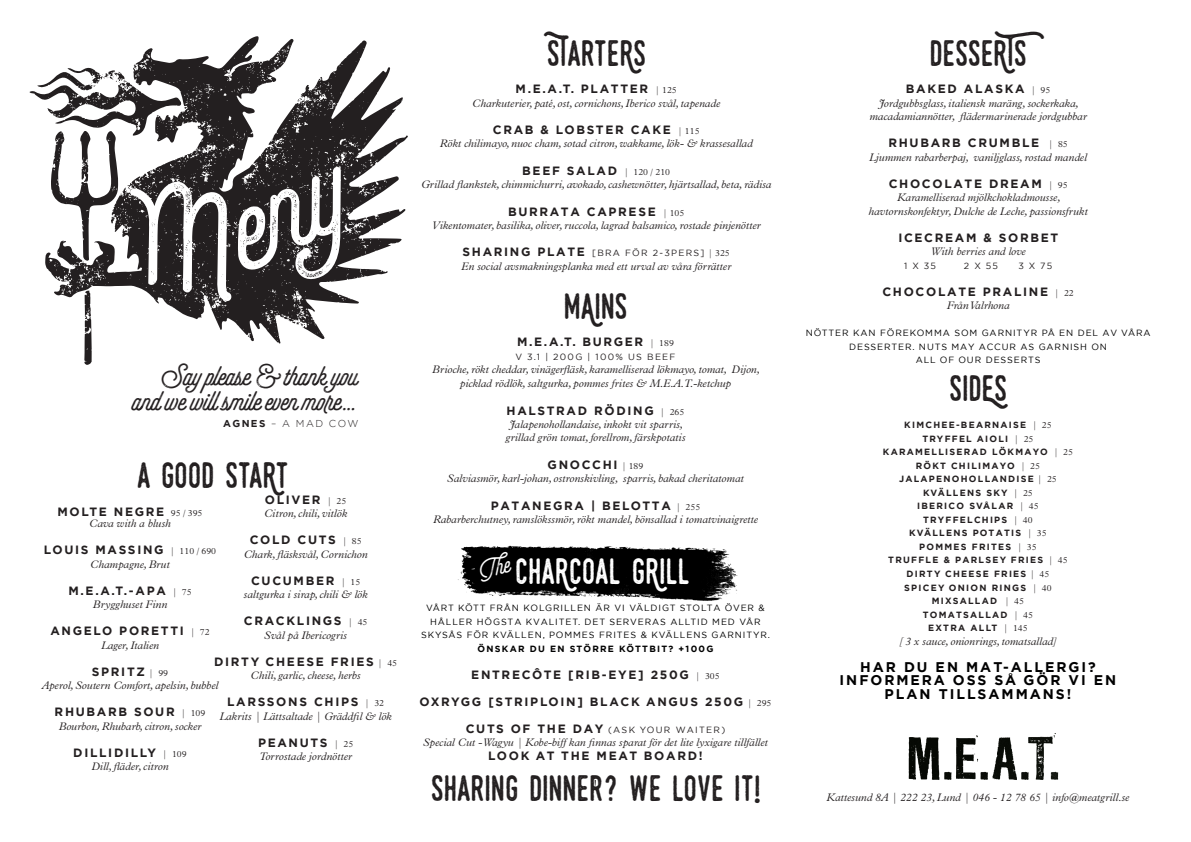
<style>
.page{position:relative;width:1191px;height:842px;background:#fff}
.page>*{position:absolute;margin:0;border:0;box-sizing:border-box;transform-origin:0 0}
.t1{font:35.5px "Monthoers Vintage 2.0";color:#231f20}
.t2{font:35.5px "Monthoers Vintage 2.0";color:#fff}
.t3{font:35.5px "Monthoers Vintage 2.0";letter-spacing:-.03em;color:#231f20}
.t4{font:31px "Selfie Printed";color:#231f20}
.t5{font:700 14px/13.5px "Gotham";letter-spacing:.14em;color:#000001;text-align:center}
.t6{font:700 12px "Gotham";letter-spacing:.14em;color:#231f20}
.t7{font:12px "Minion Pro";color:#231f20}
.t8{font:italic 300 11px/13.5px "Plantin Std";color:#231f20;text-align:center}
.t9{font:300 10px "Gotham";letter-spacing:.14em;color:#231f20}
.t10{font:700 9px/13.5px "Gotham";letter-spacing:.14em;color:#231f20;text-align:center}
.t11{font:9px/13.5px "Gotham";letter-spacing:.1em;color:#000001;text-align:center}
.t12{font:9px "Gotham";letter-spacing:.14em;color:#231f20}
.t13{font:700 9px "Gotham";letter-spacing:.14em;color:#000001}
.s1{font-weight:700}
.s2{font-family:"Plantin Std";font-weight:300;font-size:9px}
.s3{font-weight:700;font-size:12px}
.s4{font-family:"Plantin Std";font-weight:300}
</style>
<div class="page">
<img style="left:458px;top:545px;width:280px;height:56px">
<img style="left:908px;top:733px;width:151px;height:47px">
<svg style="left:135px;top:36px;width:273px;height:268px"></svg>
<svg style="left:30px;top:64px;width:312px;height:301px"></svg>
<svg style="left:477px;top:551px;width:35px;height:32px"></svg>
<p class="t4" style="left:160px;top:356px;width:200px">Say please &amp; thank you</p>
<p class="t4" style="left:132px;top:381px;width:227px">and we will smile even more…</p>
<p class="t9" style="left:223px;top:417px;width:137px"><span class="s1">AGNES</span> – A MAD COW</p>
<p class="t1" style="left:137px;top:455px;width:153px">A GOOD START</p>
<p class="t6" style="left:265px;top:491px;width:83px">OLIVER <span class="s2">| 25</span></p>
<p class="t8" style="left:264px;top:507px;width:85px">Citron, chili, vitlök</p>
<p class="t6" style="left:250px;top:532px;width:113px">COLD CUTS <span class="s2">| 85</span></p>
<p class="t8" style="left:244px;top:547px;width:125px">Chark, fläsksvål, Cornichon</p>
<p class="t6" style="left:251px;top:572px;width:111px">CUCUMBER <span class="s2">| 15</span></p>
<p class="t8" style="left:243px;top:588px;width:126px">saltgurka i sirap, chili &amp; lök</p>
<p class="t6" style="left:244px;top:613px;width:125px">CRACKLINGS <span class="s2">| 45</span></p>
<p class="t8" style="left:264px;top:628px;width:84px">Svål på Ibericogris</p>
<p class="t6" style="left:214px;top:653px;width:184px">DIRTY CHEESE FRIES <span class="s2">| 45</span></p>
<p class="t8" style="left:251px;top:669px;width:112px">Chili, garlic, cheese, herbs</p>
<p class="t6" style="left:227px;top:694px;width:159px">LARSSONS CHIPS <span class="s2">| 32</span></p>
<p class="t8" style="left:219px;top:709px;width:174px">Lakrits | Lättsaltade | Gräddfil &amp; lök</p>
<p class="t6" style="left:258px;top:734px;width:97px">PEANUTS <span class="s2">| 25</span></p>
<p class="t8" style="left:259px;top:750px;width:94px">Torrostade jordnötter</p>
<p class="t6" style="left:58px;top:504px;width:146px">MOLTE NEGRE <span class="s2">95 / 395</span></p>
<p class="t8" style="left:89px;top:517px;width:83px">Cava with a blush</p>
<p class="t6" style="left:44px;top:542px;width:174px">LOUIS MASSING <span class="s2">| 110 / 690</span></p>
<p class="t8" style="left:90px;top:558px;width:81px">Champagne, Brut</p>
<p class="t6" style="left:68px;top:583px;width:125px">M.E.A.T.-APA <span class="s2">| 75</span></p>
<p class="t8" style="left:93px;top:598px;width:76px">Brygghuset Finn</p>
<p class="t6" style="left:50px;top:623px;width:161px">ANGELO PORETTI <span class="s2">| 72</span></p>
<p class="t8" style="left:101px;top:639px;width:59px">Lager, Italien</p>
<p class="t6" style="left:92px;top:664px;width:78px">SPRITZ <span class="s2">| 99</span></p>
<p class="t8" style="left:42px;top:679px;width:178px">Aperol, Soutern Comfort, apelsin, bubbel</p>
<p class="t6" style="left:55px;top:704px;width:152px">RHUBARB SOUR <span class="s2">| 109</span></p>
<p class="t8" style="left:59px;top:720px;width:144px">Bourbon, Rhubarb, citron, socker</p>
<p class="t6" style="left:73px;top:745px;width:115px">DILLIDILLY <span class="s2">| 109</span></p>
<p class="t8" style="left:91px;top:760px;width:79px">Dill, fläder, citron</p>
<p class="t3" style="left:546px;top:33px;width:101px">STARTERS</p>
<p class="t6" style="left:515px;top:81px;width:163px">M.E.A.T. PLATTER <span class="s2">| 125</span></p>
<p class="t8" style="left:472px;top:97px;width:249px">Charkuterier, paté, ost, cornichons, Iberico svål, tapenade</p>
<p class="t6" style="left:493px;top:122px;width:208px">CRAB &amp; LOBSTER CAKE <span class="s2">| 115</span></p>
<p class="t8" style="left:440px;top:137px;width:314px">Rökt chilimayo, nuoc cham, sotad citron, wakkame, lök- &amp; krassesallad</p>
<p class="t6" style="left:522px;top:163px;width:149px">BEEF SALAD <span class="s2">| 120 / 210</span></p>
<p class="t8" style="left:421px;top:178px;width:352px">Grillad flankstek, chimmichurri, avokado, cashewnötter, hjärtsallad, beta, rädisa</p>
<p class="t6" style="left:508px;top:204px;width:178px">BURRATA CAPRESE <span class="s2">| 105</span></p>
<p class="t8" style="left:432px;top:219px;width:330px">Vikentomater, basilika, oliver, ruccola, lagrad balsamico, rostade pinjenötter</p>
<p class="t12" style="left:462px;top:247px;width:269px"><span class="s3">SHARING PLATE</span> [BRA FÖR 2-3PERS] <span class="s4">| 325</span></p>
<p class="t8" style="left:461px;top:260px;width:271px">En social avsmakningsplanka med ett urval av våra förrätter</p>
<p class="t1" style="left:563px;top:286px;width:65px">MAINS</p>
<p class="t6" style="left:517px;top:334px;width:158px">M.E.A.T. BURGER <span class="s2">| 189</span></p>
<p class="t12" style="left:515px;top:351px;width:161px">V 3.1 | 200G | 100% US BEEF</p>
<p class="t8" style="left:432px;top:363px;width:329px">Brioche, rökt cheddar, vinägerfläsk, karamelliserad lökmayo, tomat, Dijon,</p>
<p class="t8" style="left:460px;top:377px;width:273px">picklad rödlök, saltgurka, pommes frites &amp; M.E.A.T.-ketchup</p>
<p class="t6" style="left:506px;top:402px;width:179px">HALSTRAD RÖDING <span class="s2">| 265</span></p>
<p class="t8" style="left:505px;top:418px;width:181px;line-height:13.2px">Jalapenohollandaise, inkokt vit sparris, grillad grön tomat, forellrom, färskpotatis</p>
<p class="t6" style="left:547px;top:457px;width:97px">GNOCCHI <span class="s2">| 189</span></p>
<p class="t8" style="left:447px;top:472px;width:298px">Salviasmör, karl-johan, ostronskivling, sparris, bakad cheritatomat</p>
<p class="t6" style="left:491px;top:498px;width:211px">PATANEGRA | BELOTTA <span class="s2">| 255</span></p>
<p class="t8" style="left:433px;top:513px;width:326px">Rabarberchutney, ramslökssmör, rökt mandel, bönsallad i tomatvinaigrette</p>
<p class="t2" style="left:515px;top:551px;width:177px">CHARCOAL GRILL</p>
<p class="t11" style="left:421px;top:601px;width:350px">VÅRT KÖTT FRÅN KOLGRILLEN ÄR VI VÄLDIGT STOLTA ÖVER &amp;<br>HÅLLER HÖGSTA KVALITET. DET SERVERAS ALLTID MED VÅR<br>SKYSÅS FÖR KVÄLLEN, POMMES FRITES &amp; KVÄLLENS GARNITYR.</p>
<p class="t13" style="left:477px;top:643px;width:237px">ÖNSKAR DU EN STÖRRE KÖTTBIT? +100G</p>
<p class="t6" style="left:471px;top:667px;width:250px">ENTRECÔTE [RIB-EYE] 250G <span class="s2">| 305</span></p>
<p class="t6" style="left:419px;top:694px;width:353px">OXRYGG [STRIPLOIN] BLACK ANGUS 250G <span class="s2">| 295</span></p>
<p class="t12" style="left:466px;top:724px;width:261px"><span class="s3">CUTS OF THE DAY</span> (ASK YOUR WAITER)</p>
<p class="t8" style="left:423px;top:736px;width:346px">Special Cut - Wagyu | Kobe-biff kan finnas sparat för det lite lyxigare tillfället</p>
<p class="t6" style="left:488px;top:748px;width:216px">LOOK AT THE MEAT BOARD!</p>
<p class="t7" style="left:594px;top:776px;width:5px">!</p>
<p class="t1" style="left:430px;top:768px;width:332px">SHARING DINNER? WE LOVE IT!</p>
<p class="t1" style="left:929px;top:33px;width:125px">DESSERTS</p>
<p class="t6" style="left:906px;top:81px;width:146px">BAKED ALASKA <span class="s2">| 95</span></p>
<p class="t8" style="left:869px;top:97px;width:219px">Jordgubbsglass, italiensk maräng, sockerkaka, macadamiannötter, flädermarinerade jordgubbar</p>
<p class="t6" style="left:888px;top:135px;width:181px">RHUBARB CRUMBLE <span class="s2">| 85</span></p>
<p class="t8" style="left:869px;top:151px;width:219px">Ljummen rabarberpaj, vaniljglass, rostad mandel</p>
<p class="t6" style="left:888px;top:176px;width:180px">CHOCOLATE DREAM <span class="s2">| 95</span></p>
<p class="t8" style="left:868px;top:191px;width:221px">Karamelliserad mjölkchokladmousse, havtornskonfektyr, Dulche de Leche, passionsfrukt</p>
<p class="t6" style="left:898px;top:230px;width:161px">ICECREAM &amp; SORBET</p>
<p class="t8" style="left:930px;top:245px;width:96px">With berries and love</p>
<p class="t12" style="left:904px;top:260px;width:33px">1 X 35</p>
<p class="t12" style="left:964px;top:260px;width:36px">2 X 55</p>
<p class="t12" style="left:1018px;top:260px;width:35px">3 X 75</p>
<p class="t6" style="left:882px;top:284px;width:193px">CHOCOLATE PRALINE <span class="s2">| 22</span></p>
<p class="t8" style="left:946px;top:299px;width:64px">Från Valrhona</p>
<p class="t11" style="left:805px;top:326px;width:346px">NÖTTER KAN FÖREKOMMA SOM GARNITYR PÅ EN DEL AV VÅRA<br>DESSERTER. NUTS MAY ACCUR AS GARNISH ON</p>
<p class="t11" style="left:915px;top:353px;width:126px">ALL OF OUR DESSERTS</p>
<p class="t1" style="left:949px;top:368px;width:60px">SIDES</p>
<p class="t10" style="left:904px;top:418px;width:149px">KIMCHEE-BEARNAISE <span class="s4">| 25<br></span>TRYFFEL AIOLI <span class="s4">| 25</span></p>
<p class="t10" style="left:883px;top:445px;width:192px">KARAMELLISERAD LÖKMAYO <span class="s4">| 25</span></p>
<p class="t10" style="left:899px;top:459px;width:159px">RÖKT CHILIMAYO <span class="s4">| 25<br></span>JALAPENOHOLLANDISE <span class="s4">| 25</span></p>
<p class="t10" style="left:923px;top:486px;width:111px">KVÄLLENS SKY <span class="s4">| 25</span></p>
<p class="t10" style="left:917px;top:499px;width:123px">IBERICO SVÅLAR <span class="s4">| 45</span></p>
<p class="t10" style="left:923px;top:513px;width:111px">TRYFFELCHIPS <span class="s4">| 40</span></p>
<p class="t10" style="left:909px;top:526px;width:139px">KVÄLLENS POTATIS <span class="s4">| 35</span></p>
<p class="t10" style="left:888px;top:540px;width:181px">POMMES FRITES <span class="s4">| 35<br></span>TRUFFLE &amp; PARLSEY FRIES <span class="s4">| 45</span></p>
<p class="t10" style="left:906px;top:567px;width:144px">DIRTY CHEESE FRIES <span class="s4">| 45</span></p>
<p class="t10" style="left:904px;top:580px;width:149px">SPICEY ONION RINGS <span class="s4">| 40</span></p>
<p class="t10" style="left:931px;top:594px;width:94px">MIXSALLAD <span class="s4">| 45</span></p>
<p class="t10" style="left:923px;top:607px;width:111px">TOMATSALLAD <span class="s4">| 45</span></p>
<p class="t10" style="left:928px;top:621px;width:101px">EXTRA ALLT <span class="s4">| 145</span></p>
<p class="t8" style="left:899px;top:634px;width:159px">[ 3 x sauce, onionrings, tomatsallad]</p>
<p class="t5" style="left:839px;top:660px;width:278px">HAR DU EN MAT-ALLERGI?<br>INFORMERA OSS SÅ GÖR VI EN<br>PLAN TILLSAMMANS!</p>
<p class="t8" style="left:826px;top:790px;width:304px">Kattesund 8A | 222 23, Lund | 046 - 12 78 65 | info@meatgrill.se</p>
</div>
